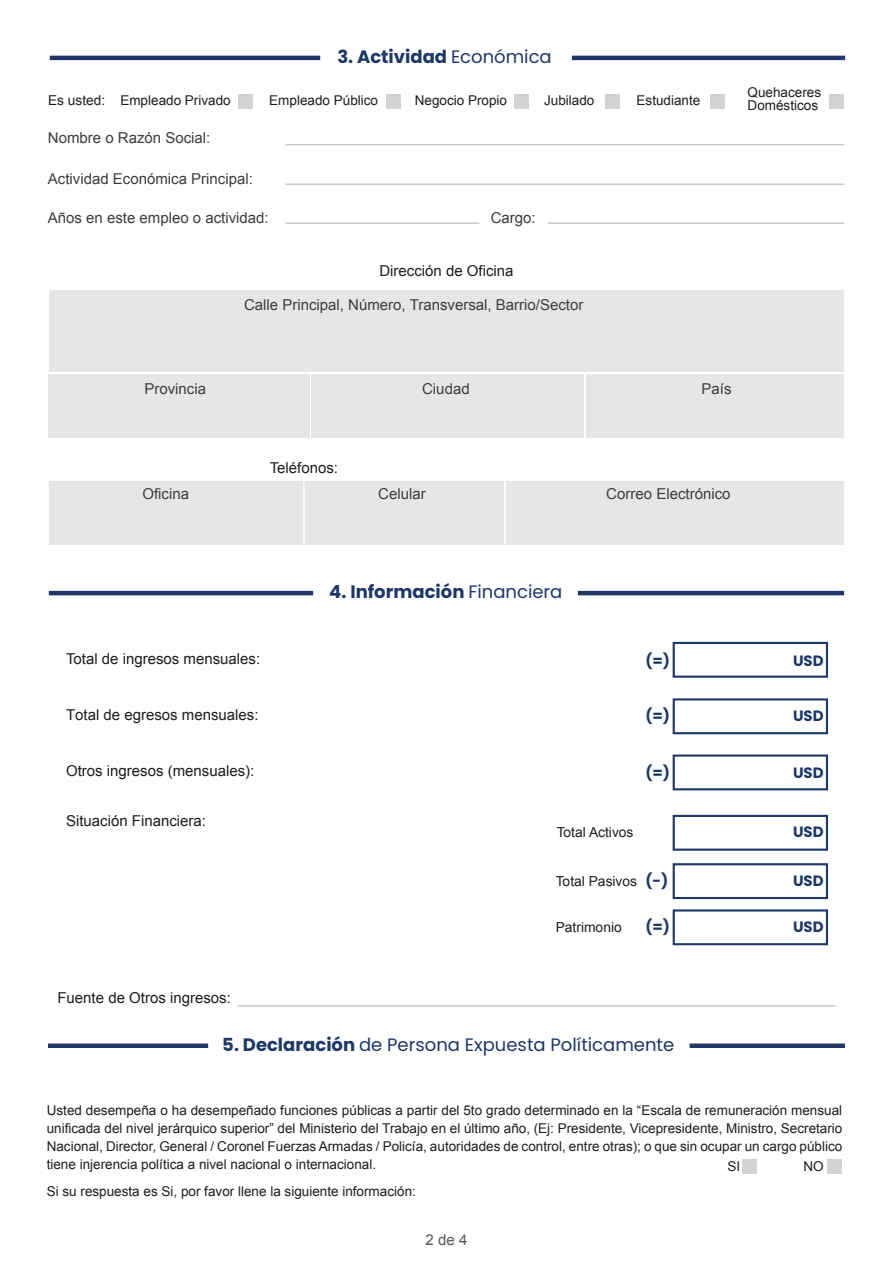
<style>
.page{position:relative;width:893px;height:1263px;background:#fff}
.page>*{position:absolute;margin:0;border:0;box-sizing:border-box;transform-origin:0 0}
.t1{font:700 18px "Poppins";color:#1e3767}
.t2{font:18px "Poppins";color:#1e3767}
.t3{font:15px "Arial";color:#3c3c3b}
.t4{font:15px "Arial";color:#1d1d1b}
.t5{font:700 15px "Poppins";color:#1e3767}
.t6{font:15px "Arial";color:#575756}
.t7{font:13.8px "Arial";color:#1d1d1b}
.t8{font:13.5px/18px "Arial";color:#1d1d1b}
.s1{font-weight:400}
.s2{font-size:13.65px}
.s3{font-weight:700}
</style>
<div class="page">
<hr style="left:49px;top:591px;width:264px;height:4px;background:#1e3767">
<hr style="left:578px;top:591px;width:266px;height:4px;background:#1e3767">
<div style="left:673px;top:642px;width:155px;height:36px;border:2px solid #1e3767"></div>
<div style="left:673px;top:698px;width:155px;height:36px;border:2px solid #1e3767"></div>
<div style="left:673px;top:815px;width:155px;height:36px;border:2px solid #1e3767"></div>
<div style="left:673px;top:863px;width:155px;height:36px;border:2px solid #1e3767"></div>
<div style="left:673px;top:909px;width:155px;height:36px;border:2px solid #1e3767"></div>
<div style="left:673px;top:754px;width:155px;height:36px;border:2px solid #1e3767"></div>
<hr style="left:238px;top:1005px;width:597px;height:2px;background:#c6c6c6">
<div style="left:49px;top:481px;width:795px;height:64px;background:#e6e6e6"></div>
<hr style="left:303px;top:481px;width:2px;height:64px;background:#fff">
<hr style="left:504px;top:481px;width:1px;height:64px;background:#fff">
<div style="left:49px;top:374px;width:261px;height:64px;background:#e6e6e6"></div>
<div style="left:312px;top:374px;width:272px;height:64px;background:#e6e6e6"></div>
<div style="left:586px;top:374px;width:257px;height:64px;background:#e6e6e6"></div>
<div style="left:49px;top:291px;width:795px;height:81px;background:#e6e6e6"></div>
<hr style="left:50px;top:56px;width:270px;height:4px;background:#1e3767">
<hr style="left:572px;top:56px;width:273px;height:4px;background:#1e3767">
<div style="left:239px;top:94px;width:14px;height:14px;background:#d3d3d3"></div>
<div style="left:386px;top:94px;width:14px;height:14px;background:#d3d3d3"></div>
<div style="left:514px;top:94px;width:14px;height:14px;background:#d3d3d3"></div>
<div style="left:605px;top:94px;width:14px;height:14px;background:#d3d3d3"></div>
<div style="left:710px;top:94px;width:14px;height:14px;background:#d3d3d3"></div>
<div style="left:829px;top:94px;width:14px;height:14px;background:#d3d3d3"></div>
<hr style="left:286px;top:144px;width:558px;height:1px;background:#c6c6c6">
<hr style="left:286px;top:183px;width:558px;height:2px;background:#c6c6c6">
<hr style="left:286px;top:222px;width:193px;height:2px;background:#c6c6c6">
<hr style="left:548px;top:222px;width:296px;height:2px;background:#c6c6c6">
<div style="left:48px;top:1043px;width:160px;height:5px;background:#1e3767"></div>
<div style="left:690px;top:1043px;width:155px;height:5px;background:#1e3767"></div>
<div style="left:742px;top:1159px;width:14px;height:14px;background:#d3d3d3"></div>
<div style="left:828px;top:1159px;width:14px;height:14px;background:#d3d3d3"></div>
<h1 class="t1" style="left:337px;top:46px;width:216px">3. Actividad <span class="s1">Económica</span></h1>
<p class="t8" style="left:48px;top:91px;width:184px"><span class="s2">Es usted:</span> Empleado Privado</p>
<p class="t8" style="left:269px;top:91px;width:110px">Empleado Público</p>
<p class="t8" style="left:415px;top:91px;width:94px">Negocio Propio</p>
<p class="t8" style="left:544px;top:91px;width:52px">Jubilado</p>
<p class="t8" style="left:637px;top:91px;width:65px">Estudiante</p>
<p class="t8" style="left:748px;top:85px;width:75px;line-height:13.5px">Quehaceres<br>Domésticos</p>
<p class="t3" style="left:48px;top:128px;width:164px">Nombre o Razón Social:</p>
<p class="t3" style="left:48px;top:169px;width:207px">Actividad Económica Principal:</p>
<p class="t3" style="left:48px;top:208px;width:222px">Años en este empleo o actividad:</p>
<p class="t3" style="left:491px;top:208px;width:47px">Cargo:</p>
<p class="t4" style="left:379px;top:261px;width:136px">Dirección de Oficina</p>
<p class="t3" style="left:244px;top:295px;width:341px">Calle Principal, Número, Transversal, Barrio/Sector</p>
<p class="t3" style="left:144px;top:379px;width:63px">Provincia</p>
<p class="t3" style="left:422px;top:379px;width:49px">Ciudad</p>
<p class="t3" style="left:701px;top:379px;width:32px">País</p>
<p class="t4" style="left:270px;top:458px;width:70px">Teléfonos:</p>
<p class="t3" style="left:142px;top:484px;width:48px">Oficina</p>
<p class="t3" style="left:378px;top:484px;width:49px">Celular</p>
<p class="t3" style="left:606px;top:484px;width:126px">Correo Electrónico</p>
<h1 class="t1" style="left:329px;top:582px;width:235px">4. Información <span class="s1">Financiera</span></h1>
<p class="t4" style="left:66px;top:649px;width:196px">Total de ingresos mensuales:</p>
<p class="t5" style="left:645px;top:652px;width:26px">(=)</p>
<p class="t5" style="left:793px;top:652px;width:32px">USD</p>
<p class="t4" style="left:66px;top:705px;width:194px">Total de egresos mensuales:</p>
<p class="t5" style="left:645px;top:707px;width:26px">(=)</p>
<p class="t5" style="left:793px;top:707px;width:32px">USD</p>
<p class="t4" style="left:66px;top:761px;width:190px">Otros ingresos (mensuales):</p>
<p class="t5" style="left:645px;top:764px;width:26px">(=)</p>
<p class="t5" style="left:793px;top:764px;width:32px">USD</p>
<p class="t4" style="left:66px;top:811px;width:142px">Situación Financiera:</p>
<p class="t4" style="left:57px;top:988px;width:175px">Fuente de Otros ingresos:</p>
<p class="t7" style="left:557px;top:823px;width:78px">Total Activos</p>
<p class="t7" style="left:556px;top:872px;width:83px">Total Pasivos</p>
<p class="t5" style="left:793px;top:823px;width:32px">USD</p>
<p class="t5" style="left:645px;top:872px;width:24px">(-)</p>
<p class="t5" style="left:793px;top:872px;width:32px">USD</p>
<p class="t7" style="left:556px;top:918px;width:68px">Patrimonio</p>
<p class="t5" style="left:645px;top:918px;width:26px">(=)</p>
<p class="t5" style="left:793px;top:918px;width:32px">USD</p>
<h1 class="t2" style="left:222px;top:1034px;width:453px"><span class="s3">5. Declaración</span> de Persona Expuesta Políticamente</h1>
<p class="t8" style="left:47px;top:1102px;width:797px;text-align:justify">Usted desempeña o ha desempeñado funciones públicas a partir del 5to grado determinado en la “Escala de remuneración mensual unificada del nivel jerárquico superior” del Ministerio del Trabajo en el último año, (Ej: Presidente, Vicepresidente, Ministro, Secretario Nacional, Director, General / Coronel Fuerzas Armadas / Policía, autoridades de control, entre otras); o que sin ocupar un cargo público tiene injerencia política a nivel nacional o internacional.</p>
<p class="t8" style="left:47px;top:1182px;width:371px">Si su respuesta es Si, por favor llene la siguiente información:</p>
<p class="t8" style="left:728px;top:1157px;width:14px">SI</p>
<p class="t8" style="left:803px;top:1157px;width:22px">NO</p>
<p class="t6" style="left:426px;top:1230px;width:43px">2 de 4</p>
</div>
